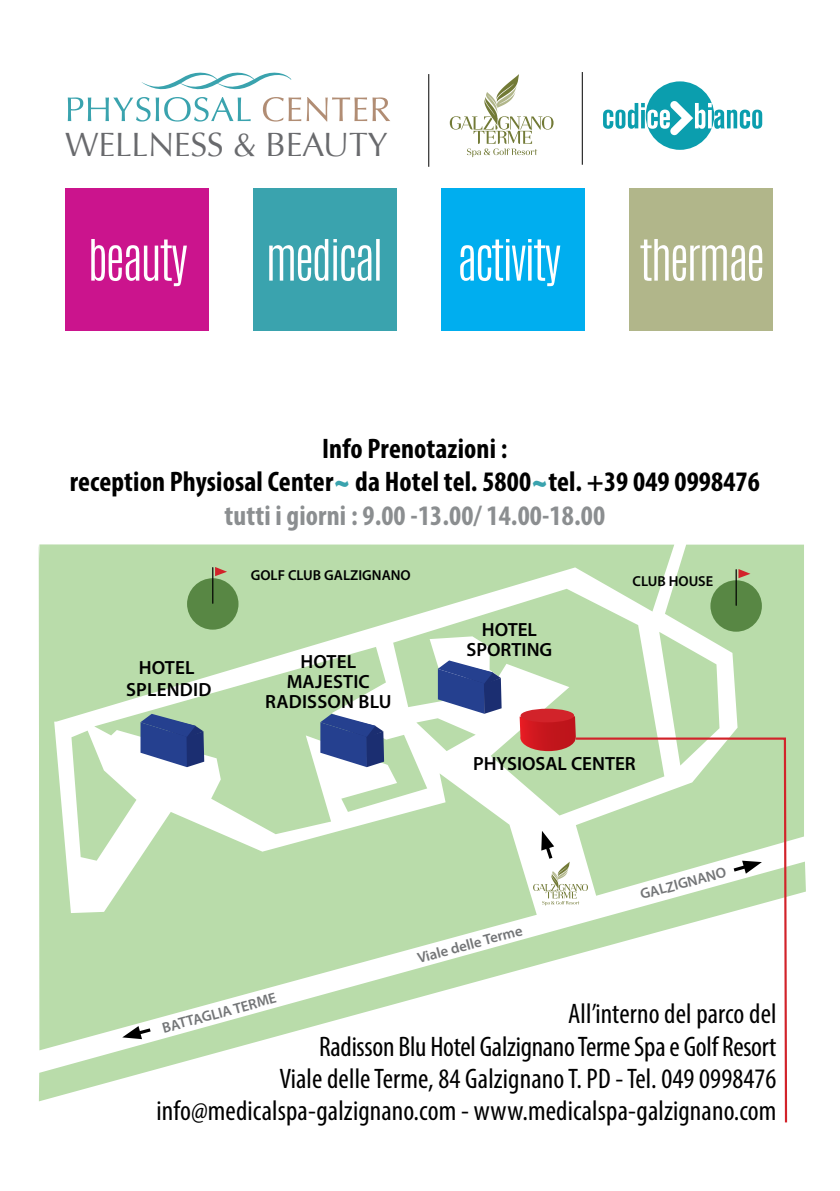
<style>
.page{position:relative;width:840px;height:1191px;background:#fff}
.page>*{position:absolute;margin:0;border:0;box-sizing:border-box;transform-origin:0 0}
.t1{font:33.6px "Optima";letter-spacing:-.01em;color:#696a6d}
.t2{font:condensed 28.4px/32.6px "Myriad Pro";letter-spacing:.005em;color:#000;text-align:right}
.t3{font:700 condensed 28.4px/33.4px "Myriad Pro";letter-spacing:.005em;color:#000;text-align:center}
.t4{font:600 19.2px/20.2px "Myriad Pro";letter-spacing:.005em;color:#000;text-align:center}
.t5{font:600 14.8px "Myriad Pro";color:#737577}
.t6{font:600 14.4px "Myriad Pro";color:#000}
.s1{font-family:"Univers";font-weight:900;font-stretch:expanded;color:#3aa3ae}
.s2{color:#8b8e90}
</style>
<div class="page">
<div style="left:645px;top:81px;width:68px;height:69px;background:#0b9eae;border-radius:50%"></div>
<svg style="left:603px;top:101px;width:158px;height:34px"></svg>
<div style="left:253px;top:188px;width:143px;height:143px;background:#3aa3ae"></div>
<div style="left:65px;top:188px;width:143px;height:143px;background:#cb148d"></div>
<div style="left:441px;top:188px;width:143px;height:143px;background:#00aeef"></div>
<div style="left:629px;top:188px;width:142px;height:143px;background:#b1b68a"></div>
<svg style="left:449px;top:74px;width:104px;height:83px"></svg>
<svg style="left:68px;top:72px;width:322px;height:50px"></svg>
<hr style="left:428px;top:74px;width:1px;height:93px;background:#000">
<hr style="left:581px;top:72px;width:1px;height:93px;background:#000">
<svg style="left:91px;top:239px;width:96px;height:47px"></svg>
<svg style="left:269px;top:239px;width:110px;height:42px"></svg>
<svg style="left:460px;top:239px;width:100px;height:47px"></svg>
<svg style="left:640px;top:239px;width:121px;height:42px"></svg>
<svg style="left:536px;top:751px;width:37px;height:64px;background:#c0dfb3"></svg>
<svg style="left:39px;top:722px;width:497px;height:139px;fill:#b9dcaa"></svg>
<svg style="left:71px;top:722px;width:133px;height:138px"></svg>
<svg style="left:320px;top:722px;width:64px;height:45px;background:#475c9b"></svg>
<svg style="left:39px;top:544px;width:536px;height:178px;fill:#b9dcaa"></svg>
<svg style="left:575px;top:544px;width:228px;height:298px;fill:#b9dcaa"></svg>
<div style="left:710px;top:580px;width:51px;height:51px;background:#588744;border-radius:50%"></div>
<svg style="left:738px;top:569px;width:12px;height:9px"></svg>
<hr style="left:735px;top:569px;width:1px;height:36px;background:#000">
<div style="left:187px;top:578px;width:51px;height:51px;background:#588744;border-radius:50%"></div>
<svg style="left:215px;top:567px;width:12px;height:9px"></svg>
<hr style="left:212px;top:567px;width:1px;height:36px;background:#000">
<svg style="left:416px;top:658px;width:85px;height:93px"></svg>
<svg style="left:519px;top:716px;width:56px;height:35px;background:#c82b2c"></svg>
<div style="left:520px;top:708px;width:54px;height:14px;background:#d2232a;border-radius:50%"></div>
<svg style="left:39px;top:861px;width:766px;height:240px;fill:#b9dcaa"></svg>
<svg style="left:533px;top:831px;width:40px;height:74px"></svg>
<svg style="left:573px;top:736px;width:214px;height:387px"></svg>
<p class="t1" style="left:65px;top:125px;width:324px">WELLNESS &amp; BEAUTY</p>
<p class="t3" style="left:70px;top:431px;width:691px">Info Prenotazioni :<br>reception Physiosal Center<span class="s1">~</span> da Hotel tel. 5800<span class="s1">~</span>tel. +39 049 0998476 <span class="s2">tutti i giorni : 9.00 -13.00/ 14.00-18.00</span></p>
<p class="t4" style="left:126px;top:657px;width:87px;line-height:21.2px">HOTEL<br>SPLENDID</p>
<p class="t6" style="left:250px;top:566px;width:161px">GOLF CLUB GALZIGNANO</p>
<p class="t4" style="left:265px;top:651px;width:128px">HOTEL<br>MAJESTIC<br>RADISSON BLU</p>
<p class="t4" style="left:466px;top:619px;width:87px">HOTEL<br>SPORTING</p>
<p class="t6" style="left:632px;top:572px;width:82px">CLUB HOUSE</p>
<p class="t4" style="left:473px;top:753px;width:164px">PHYSIOSAL CENTER</p>
<p class="t5" style="left:637px;top:885px;width:90px;rotate:-15deg">GALZIGNANO</p>
<p class="t5" style="left:415px;top:949px;width:109px;rotate:-15deg">Viale delle Terme</p>
<p class="t5" style="left:160px;top:1018px;width:119px;rotate:-15deg">BATTAGLIA TERME</p>
<p class="t2" style="left:156px;top:996px;width:621px">All’interno del parco del<br>Radisson Blu Hotel Galzignano Terme Spa e Golf Resort<br>Viale delle Terme, 84 Galzignano T. PD - Tel. 049 0998476 info@medicalspa-galzignano.com - www.medicalspa-galzignano.com</p>
</div>
